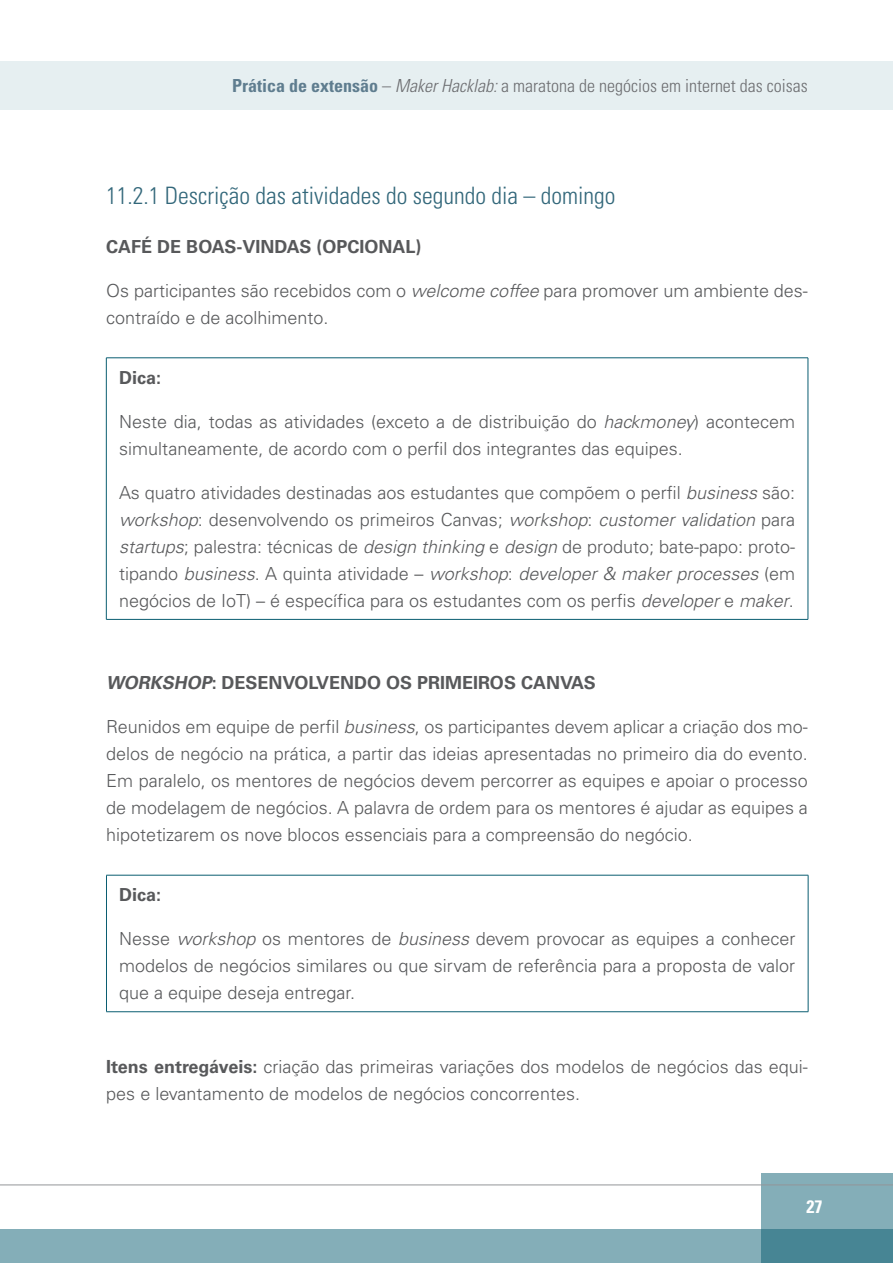
<style>
.page{position:relative;width:893px;height:1263px;background:#fff}
.page>*{position:absolute;margin:0;border:0;box-sizing:border-box;transform-origin:0 0}
.t1{font:300 condensed 24px "Univers LT Std";color:#32677a}
.t2{font:300 18px/27px "Univers LT Std";color:#58595b}
.t3{font:700 18px "Univers LT Std";color:#58595b}
.t4{font:300 condensed 18px "Univers LT Std";color:#6d6e71}
.t5{font:700 condensed 18px "Univers LT Std";color:#fff}
.s1{font-weight:700;color:#5f7d8f}
.s2{font-style:italic}
.s3{font-weight:700}
</style>
<div class="page">
<div style="left:0;top:62px;width:893px;height:48px;background:#e6eff1"></div>
<div style="left:0;top:1229px;width:893px;height:34px;background:#84aeb8"></div>
<svg style="left:762px;top:1174px;width:131px;height:89px;background:#6c9da9"></svg>
<hr style="left:0;top:1185px;width:893px;height:1px;background:#939598">
<hr style="left:106px;top:358px;width:702px;height:1px;background:#0a5d71">
<hr style="left:106px;top:358px;width:1px;height:261px;background:#0a5d71">
<hr style="left:808px;top:358px;width:1px;height:261px;background:#0a5d71">
<hr style="left:106px;top:619px;width:702px;height:1px;background:#0a5d71">
<hr style="left:106px;top:875px;width:702px;height:1px;background:#0a5d71">
<hr style="left:106px;top:875px;width:1px;height:136px;background:#0a5d71">
<hr style="left:808px;top:875px;width:1px;height:136px;background:#0a5d71">
<hr style="left:106px;top:1011px;width:702px;height:1px;background:#0a5d71">
<p class="t4" style="left:232px;top:75px;width:577px"><span class="s1">Prática de extensão</span> – <span class="s2">Maker Hacklab:</span> a maratona de negócios em internet das coisas</p>
<h1 class="t1" style="left:106px;top:182px;width:510px">11.2.1 Descrição das atividades do segundo dia – domingo</h1>
<p class="t3" style="left:106px;top:236px;width:317px">CAFÉ DE BOAS-VINDAS (OPCIONAL)</p>
<p class="t2" style="left:106px;top:277px;width:703px">Os participantes são recebidos com o <span class="s2">welcome coffee</span> para promover um ambiente des&shy;contraído e de acolhimento.</p>
<p class="t3" style="left:119px;top:367px;width:44px">Dica:</p>
<p class="t2" style="left:119px;top:408px;width:678px">Neste dia, todas as atividades (exceto a de distribuição do <span class="s2">hackmoney</span>) acontecem simultaneamente, de acordo com o perfil dos integrantes das equipes.</p>
<p class="t2" style="left:119px;top:479px;width:678px;text-align:justify">As quatro atividades destinadas aos estudantes que compõem o perfil <span class="s2">business</span> são: <span class="s2">workshop</span>: desenvolvendo os primeiros Canvas; <span class="s2">workshop</span>: <span class="s2">customer validation</span> para <span class="s2">startups</span>; palestra: técnicas de <span class="s2">design thinking</span> e <span class="s2">design</span> de produto; bate-papo: proto&shy;tipando <span class="s2">business</span>. A quinta atividade – <span class="s2">workshop</span>: <span class="s2">developer &amp; maker processes</span> (em negócios de IoT) – é específica para os estudantes com os perfis <span class="s2">developer</span> e <span class="s2">maker</span>.</p>
<p class="t3" style="left:106px;top:672px;width:491px"><span class="s2">WORKSHOP</span>: DESENVOLVENDO OS PRIMEIROS CANVAS</p>
<p class="t2" style="left:106px;top:713px;width:703px;text-align:justify">Reunidos em equipe de perfil <span class="s2">business</span>, os participantes devem aplicar a criação dos mo&shy;delos de negócio na prática, a partir das ideias apresentadas no primeiro dia do evento.<br>Em paralelo, os mentores de negócios devem percorrer as equipes e apoiar o processo de modelagem de negócios. A palavra de ordem para os mentores é ajudar as equipes a hipotetizarem os nove blocos essenciais para a compreensão do negócio.</p>
<p class="t3" style="left:119px;top:884px;width:44px">Dica:</p>
<p class="t2" style="left:119px;top:925px;width:678px;text-align:justify">Nesse <span class="s2">workshop</span> os mentores de <span class="s2">business</span> devem provocar as equipes a conhecer modelos de negócios similares ou que sirvam de referência para a proposta de valor que a equipe deseja entregar.</p>
<p class="t2" style="left:106px;top:1053px;width:703px"><span class="s3">Itens entregáveis:</span> criação das primeiras variações dos modelos de negócios das equi&shy;pes e levantamento de modelos de negócios concorrentes.</p>
<p class="t5" style="left:806px;top:1196px;width:17px">27</p>
</div>
